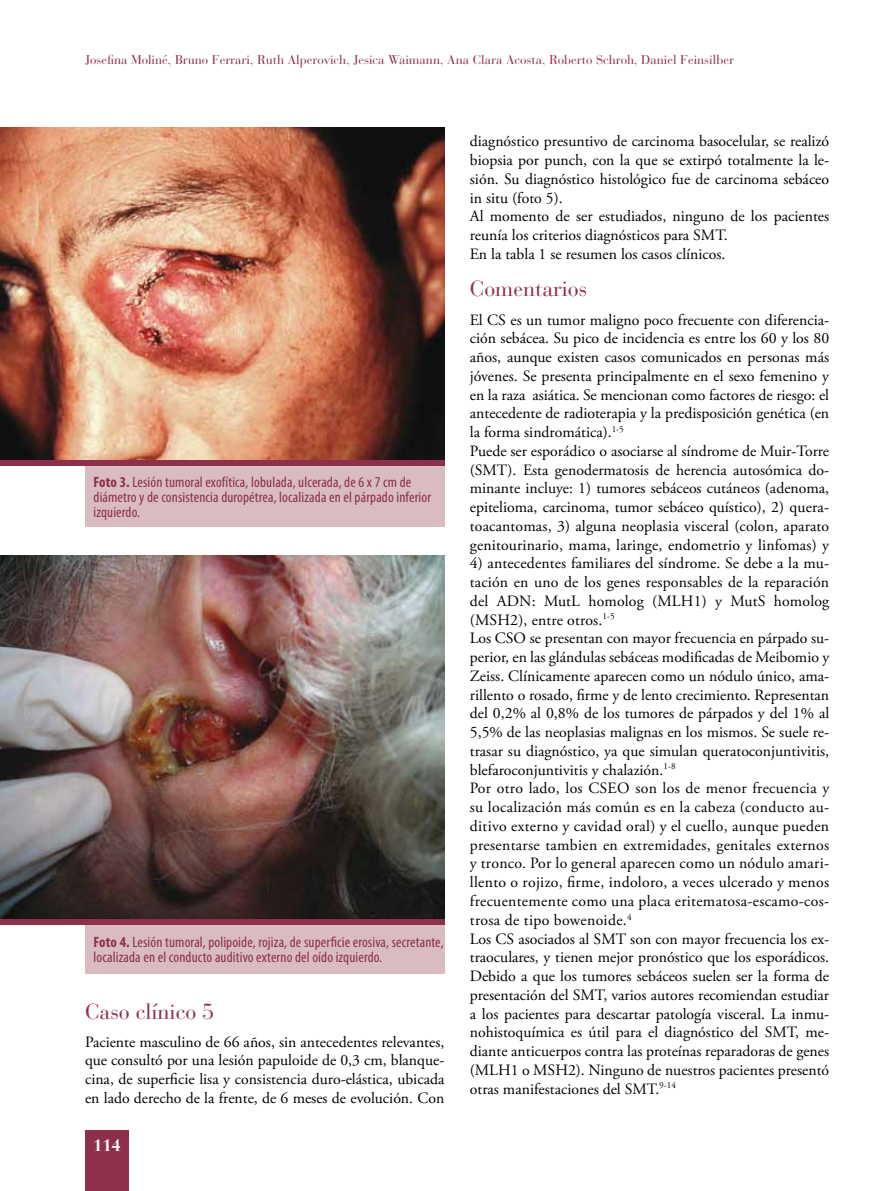
<style>
.page{position:relative;width:893px;height:1191px;background:#fff}
.page>*{position:absolute;margin:0;border:0;box-sizing:border-box;transform-origin:0 0}
.t1{font:21.75px "Bauer Bodoni";color:#8e2f4c}
.t2{font:700 16.5px "Bauer Bodoni";color:#fff}
.t3{font:15.75px/18.8px "Adobe Garamond Pro";color:#000}
.t4{font:condensed 15px/15px "Myriad Pro";letter-spacing:.01em;color:#8e2f4c}
.t5{font:12.75px "Bauer Bodoni";color:#8e2f4c}
.s1{font-weight:700}
</style>
<div class="page">
<div style="left:85px;top:1130px;width:44px;height:61px;background:#8e2f4c"></div>
<img style="left:0;top:128px;width:444px;height:333px">
<img style="left:0;top:556px;width:444px;height:363px">
<div style="left:85px;top:465px;width:359px;height:61px;background:#d8bcc0"></div>
<div style="left:0;top:461px;width:444px;height:5px;background:#8e2f4c"></div>
<div style="left:85px;top:923px;width:359px;height:51px;background:#d8bcc0"></div>
<div style="left:0;top:919px;width:444px;height:5px;background:#8e2f4c"></div>
<p class="t5" style="left:85px;top:52px;width:650px">Josefina Moliné, Bruno Ferrari, Ruth Alperovich, Jesica Waimann, Ana Clara Acosta, Roberto Schroh, Daniel Feinsilber</p>
<p class="t4" style="left:94px;top:474px;width:339px"><span class="s1">Foto 3.</span> Lesión tumoral exofítica, lobulada, ulcerada, de 6 x 7 cm de diámetro y de consistencia duropétrea, localizada en el párpado inferior izquierdo.</p>
<p class="t4" style="left:94px;top:934px;width:352px"><span class="s1">Foto 4.</span> Lesión tumoral, polipoide, rojiza, de superficie erosiva, secretante, localizada en el conducto auditivo externo del oído izquierdo.</p>
<h1 class="t1" style="left:85px;top:998px;width:131px">Caso clínico 5</h1>
<p class="t3" style="left:85px;top:1033px;width:361px;text-align:justify">Paciente masculino de 66 años, sin antecedentes relevantes, que consultó por una lesión papuloide de 0,3 cm, blanque&shy;cina, de superficie lisa y consistencia duro-elástica, ubicada en lado derecho de la frente, de 6 meses de evolución. Con</p>
<p class="t2" style="left:93px;top:1135px;width:29px">114</p>
<p class="t3" style="left:470px;top:133px;width:361px">diagnóstico presuntivo de carcinoma basocelular, se realizó biopsia por punch, con la que se extirpó totalmente la le&shy;sión. Su diagnóstico histológico fue de carcinoma sebáceo in situ (foto 5).<br>Al momento de ser estudiados, ninguno de los pacientes reunía los criterios diagnósticos para SMT.<br>En la tabla 1 se resumen los casos clínicos.</p>
<h1 class="t1" style="left:470px;top:276px;width:119px">Comentarios</h1>
<p class="t3" style="left:470px;top:311px;width:361px">El CS es un tumor maligno poco frecuente con diferencia&shy;ción sebácea. Su pico de incidencia es entre los 60 y los 80 años, aunque existen casos comunicados en personas más jóvenes. Se presenta principalmente en el sexo femenino y en la raza asiática. Se mencionan como factores de riesgo: el antecedente de radioterapia y la predisposición genética (en la forma sindromática).<sup>1-5<br></sup>Puede ser esporádico o asociarse al síndrome de Muir-Torre (SMT). Esta genodermatosis de herencia autosómica do&shy;minante incluye: 1) tumores sebáceos cutáneos (adenoma, epitelioma, carcinoma, tumor sebáceo quístico), 2) quera&shy;toacantomas, 3) alguna neoplasia visceral (colon, aparato genitourinario, mama, laringe, endometrio y linfomas) y</p>
<p class="t3" style="left:470px;top:554px;width:361px">4) antecedentes familiares del síndrome. Se debe a la mu&shy;tación en uno de los genes responsables de la reparación del ADN: MutL homolog (MLH1) y MutS homolog (MSH2), entre otros.<sup>1-5<br></sup>Los CSO se presentan con mayor frecuencia en párpado su&shy;perior, en las glándulas sebáceas modificadas de Meibomio y Zeiss. Clínicamente aparecen como un nódulo único, ama&shy;rillento o rosado, firme y de lento crecimiento. Representan del 0,2% al 0,8% de los tumores de párpados y del 1% al 5,5% de las neoplasias malignas en los mismos. Se suele re&shy;trasar su diagnóstico, ya que simulan queratoconjuntivitis, blefaroconjuntivitis y chalazión.<sup>1-8<br></sup>Por otro lado, los CSEO son los de menor frecuencia y su localización más común es en la cabeza (conducto au&shy;ditivo externo y cavidad oral) y el cuello, aunque pueden presentarse tambien en extremidades, genitales externos y tronco. Por lo general aparecen como un nódulo amari&shy;llento o rojizo, firme, indoloro, a veces ulcerado y menos frecuentemente como una placa eritematosa-escamo-cos&shy;trosa de tipo bowenoide.<sup>4<br></sup>Los CS asociados al SMT son con mayor frecuencia los ex&shy;traoculares, y tienen mejor pronóstico que los esporádicos.<br>Debido a que los tumores sebáceos suelen ser la forma de presentación del SMT, varios autores recomiendan estudiar a los pacientes para descartar patología visceral. La inmu&shy;nohistoquímica es útil para el diagnóstico del SMT, me&shy;diante anticuerpos contra las proteínas reparadoras de genes (MLH1 o MSH2). Ninguno de nuestros pacientes presentó otras manifestaciones del SMT.<sup>9-14</sup></p>
</div>
